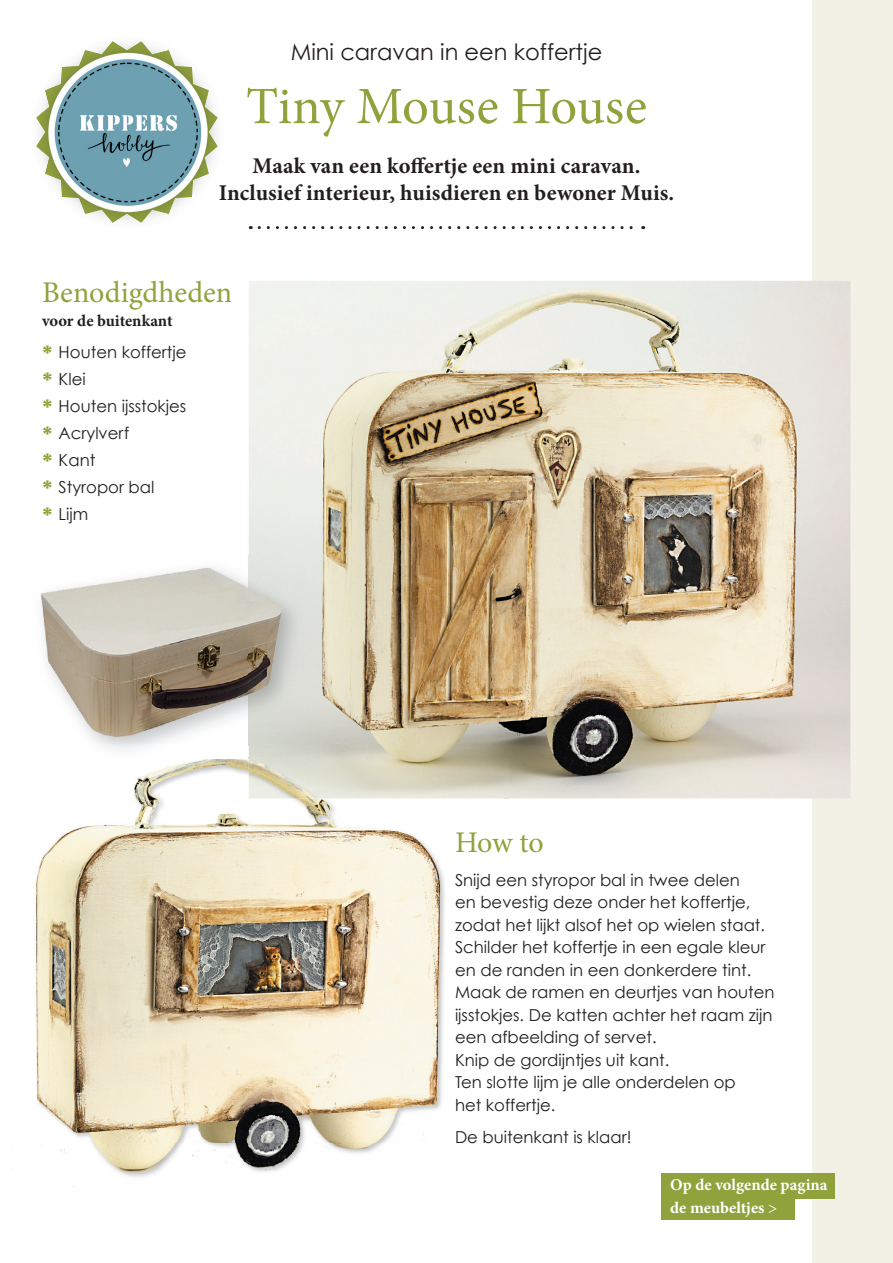
<style>
.page{position:relative;width:893px;height:1263px;background:#fff}
.page>*{position:absolute;margin:0;border:0;box-sizing:border-box;transform-origin:0 0}
.t1{font:52.5px "Minion Pro";letter-spacing:-.005em;color:#90a23c}
.t2{font:30px "Minion Pro";color:#90a23c}
.t3{font:700 22.5px/27px "Minion Pro";letter-spacing:.005em;color:#231f20;text-align:center}
.t4{font:22.5px "Century Gothic";color:#231f20}
.t5{font:16.5px/22.5px "Century Gothic";color:#231f20}
.t6{font:700 16.5px/22.5px "Minion Pro";color:#fff}
.t7{font:700 16.5px "Minion Pro";letter-spacing:-.005em;color:#231f20}
.s1{font-weight:700;font-size:22.5px;color:#90a23c}
.s2{font-weight:400}
</style>
<div class="page">
<div style="left:812px;top:0;width:81px;height:1263px;background:#f1f2e5"></div>
<img style="left:249px;top:281px;width:601px;height:517px">
<img style="left:504px;top:757px;width:5px;height:42px">
<img style="left:106px;top:745px;width:398px;height:12px">
<img style="left:11px;top:1144px;width:371px;height:43px">
<img style="left:36px;top:761px;width:165px;height:383px">
<img style="left:201px;top:759px;width:202px;height:385px">
<img style="left:403px;top:798px;width:101px;height:337px">
<img style="left:249px;top:757px;width:255px;height:41px">
<img style="left:41px;top:559px;width:263px;height:186px">
<img style="left:248px;top:757px;width:56px;height:2px">
<img style="left:248px;top:555px;width:36px;height:4px">
<img style="left:103px;top:745px;width:181px;height:1px">
<div style="left:661px;top:1173px;width:174px;height:25px;background:#90a23c"></div>
<div style="left:661px;top:1194px;width:134px;height:26px;background:#90a23c"></div>
<img style="left:36px;top:41px;width:182px;height:182px">
<svg style="left:259px;top:226px;width:385px;height:3px"></svg>
<h3 class="t4" style="left:291px;top:38px;width:313px">Mini caravan in een koffertje</h3>
<h1 class="t1" style="left:246px;top:71px;width:403px">Tiny Mouse House</h1>
<h3 class="t3" style="left:219px;top:152px;width:457px">Maak van een koffertje een mini caravan.<br>Inclusief interieur, huisdieren en bewoner Muis.</h3>
<h2 class="t2" style="left:42px;top:272px;width:192px">Benodigdheden</h2>
<p class="t7" style="left:42px;top:309px;width:132px">voor de buitenkant</p>
<p class="t5" style="left:43px;top:338px;width:146px;line-height:27px"><span class="s1">*</span> Houten koffertje <span class="s1">*</span> Klei<br><span class="s1">*</span> Houten ijsstokjes <span class="s1">*</span> Acrylverf<br><span class="s1">*</span> Kant<br><span class="s1">*</span> Styropor bal<br><span class="s1">*</span> Lijm</p>
<h2 class="t2" style="left:455px;top:822px;width:90px">How to</h2>
<p class="t5" style="left:455px;top:868px;width:321px">Snijd een styropor bal in twee delen<br>en bevestig deze onder het koffertje, zodat het lijkt alsof het op wielen staat.<br>Schilder het koffertje in een egale kleur en de randen in een donkerdere tint.<br>Maak de ramen en deurtjes van houten ijsstokjes. De katten achter het raam zijn een afbeelding of servet.<br>Knip de gordijntjes uit kant.<br>Ten slotte lijm je alle onderdelen op<br>het koffertje.</p>
<p class="t5" style="left:455px;top:1126px;width:178px">De buitenkant is klaar!</p>
<p class="t6" style="left:670px;top:1173px;width:159px">Op de volgende pagina de meubeltjes <span class="s2">&gt;</span></p>
</div>
